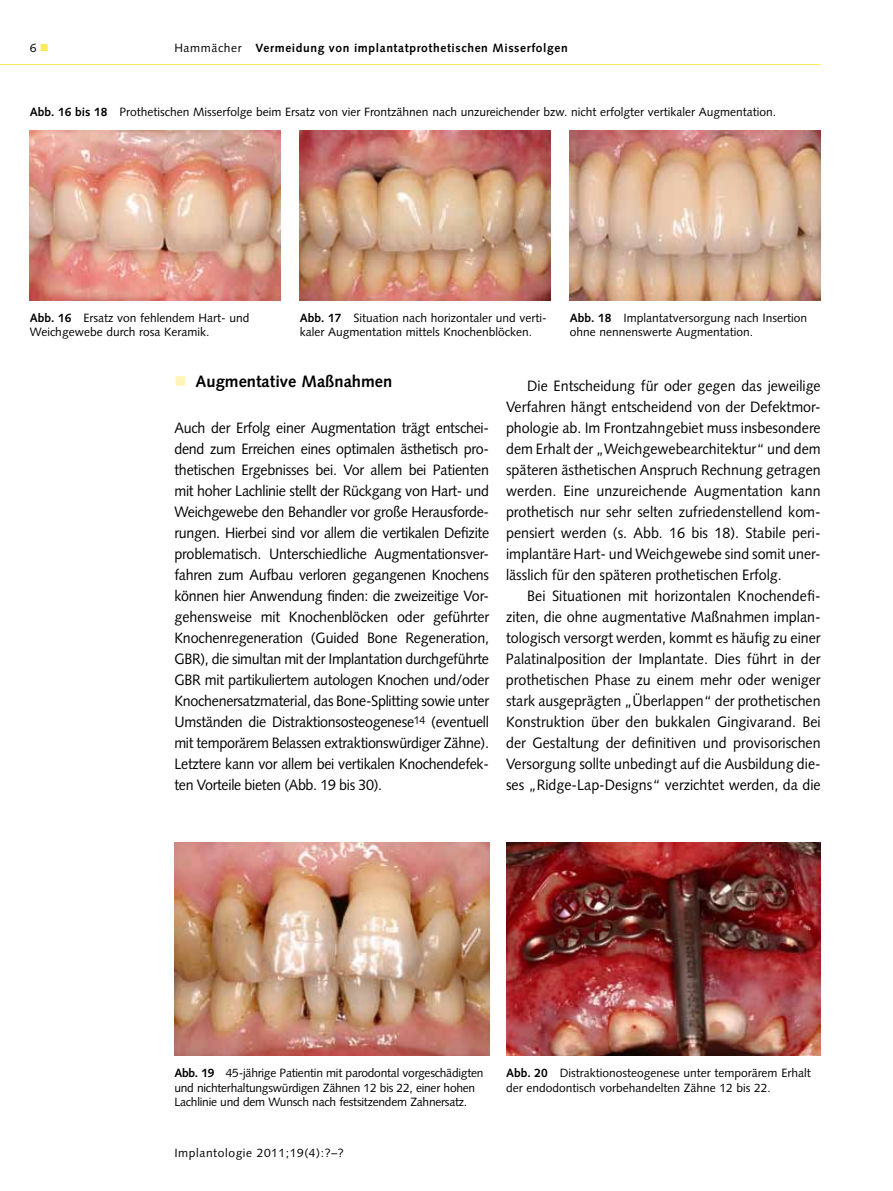
<style>
.page{position:relative;width:893px;height:1191px;background:#fff}
.page>*{position:absolute;margin:0;border:0;box-sizing:border-box;transform-origin:0 0}
.t1{font:700 16.5px "Syntax LT Std";color:#000}
.t2{font:15px/21px "Syntax LT Std";color:#000;scale:.95 1}
.t3{font:12px/14.4px "Syntax LT Std";color:#000}
.t4{font:12px/14.4px "Syntax LT Std";letter-spacing:-.02em;color:#000}
.t5{font:700 12px "Syntax LT Std";letter-spacing:.05em;color:#000}
.t6{font:12px "Syntax LT Std";letter-spacing:.05em;color:#000}
.s1{color:#ffe959}
.s2{font-weight:400}
.s3{font-weight:700}
</style>
<div class="page">
<hr style="left:0;top:64px;width:821px;height:1px;background:#ffe959">
<img style="left:30px;top:130px;width:251px;height:170px">
<img style="left:300px;top:130px;width:251px;height:171px">
<img style="left:174px;top:842px;width:315px;height:213px">
<img style="left:506px;top:842px;width:315px;height:213px">
<img style="left:570px;top:130px;width:251px;height:170px">
<p class="t3" style="left:30px;top:40px;width:20px">6 <span class="s1">■</span></p>
<p class="t5" style="left:174px;top:41px;width:395px"><span class="s2">Hammächer</span> Vermeidung von implantatprothetischen Misserfolgen</p>
<p class="t3" style="left:30px;top:104px;width:748px"><span class="s3">Abb. 16 bis 18</span> Prothetischen Misserfolge beim Ersatz von vier Frontzähnen nach unzureichender bzw. nicht erfolgter vertikaler Augmentation.</p>
<p class="t3" style="left:30px;top:310px;width:221px"><span class="s3">Abb. 16</span> Ersatz von fehlendem Hart- und<br>Weichgewebe durch rosa Keramik.</p>
<p class="t3" style="left:300px;top:310px;width:249px"><span class="s3">Abb. 17</span> Situation nach horizontaler und verti&shy;kaler Augmentation mittels Knochenblöcken.</p>
<p class="t3" style="left:570px;top:310px;width:239px"><span class="s3">Abb. 18</span> Implantatversorgung nach Insertion ohne nennenswerte Augmentation.</p>
<p class="t1" style="left:196px;top:371px;width:198px">Augmentative Maßnahmen</p>
<p class="t2" style="left:174px;top:417px;width:333px;text-align:justify">Auch der Erfolg einer Augmentation trägt entschei&shy;dend zum Erreichen eines optimalen ästhetisch pro&shy;thetischen Ergebnisses bei. Vor allem bei Patienten mit hoher Lachlinie stellt der Rückgang von Hart- und Weichgewebe den Behandler vor große Herausforde&shy;rungen. Hierbei sind vor allem die vertikalen Defizite problematisch. Unterschiedliche Augmentationsver&shy;fahren zum Aufbau verloren gegangenen Knochens können hier Anwendung finden: die zweizeitige Vor&shy;gehensweise mit Knochenblöcken oder geführter Knochenregeneration (Guided Bone Regeneration, GBR), die simultan mit der Implantation durchgeführte GBR mit partikuliertem autologen Knochen und/oder Knochenersatzmaterial, das Bone-Splitting sowie unter Umständen die Distraktionsosteogenese<sup>14</sup> (eventuell mit temporärem Belassen extraktionswürdiger Zähne).<br>Letztere kann vor allem bei vertikalen Knochendefek&shy;ten Vorteile bieten (Abb. 19 bis 30).</p>
<p class="t2" style="left:506px;top:375px;width:333px;text-indent:21px">Die Entscheidung für oder gegen das jeweilige Verfahren hängt entscheidend von der Defektmor&shy;phologie ab. Im Frontzahngebiet muss insbesondere dem Erhalt der „Weichgewebearchitektur“ und dem späteren ästhetischen Anspruch Rechnung getragen werden. Eine unzureichende Augmentation kann prothetisch nur sehr selten zufriedenstellend kom&shy;pensiert werden (s. Abb. 16 bis 18). Stabile peri&shy;implantäre Hart- und Weichgewebe sind somit uner&shy;lässlich für den späteren prothetischen Erfolg.</p>
<p class="t2" style="left:506px;top:585px;width:333px;text-indent:21px">Bei Situationen mit horizontalen Knochendefi&shy;ziten, die ohne augmentative Maßnahmen implan&shy;tologisch versorgt werden, kommt es häufig zu einer Palatinalposition der Implantate. Dies führt in der prothetischen Phase zu einem mehr oder weniger stark ausgeprägten „Überlappen“ der prothetischen Konstruktion über den bukkalen Gingivarand. Bei der Gestaltung der definitiven und provisorischen Versorgung sollte unbedingt auf die Ausbildung die&shy;ses „Ridge-Lap-Designs“ verzichtet werden, da die</p>
<p class="t4" style="left:174px;top:1065px;width:311px"><span class="s3">Abb. 19</span> 45-jährige Patientin mit parodontal vorgeschädigten und nichterhaltungswürdigen Zähnen 12 bis 22, einer hohen<br>Lachlinie und dem Wunsch nach festsitzendem Zahnersatz.</p>
<p class="t3" style="left:506px;top:1065px;width:306px"><span class="s3">Abb. 20</span> Distraktionosteogenese unter temporärem Erhalt der endodontisch vorbehandelten Zähne 12 bis 22.</p>
<p class="t6" style="left:174px;top:1146px;width:171px">Implantologie 2011;19(4):?–?</p>
</div>
